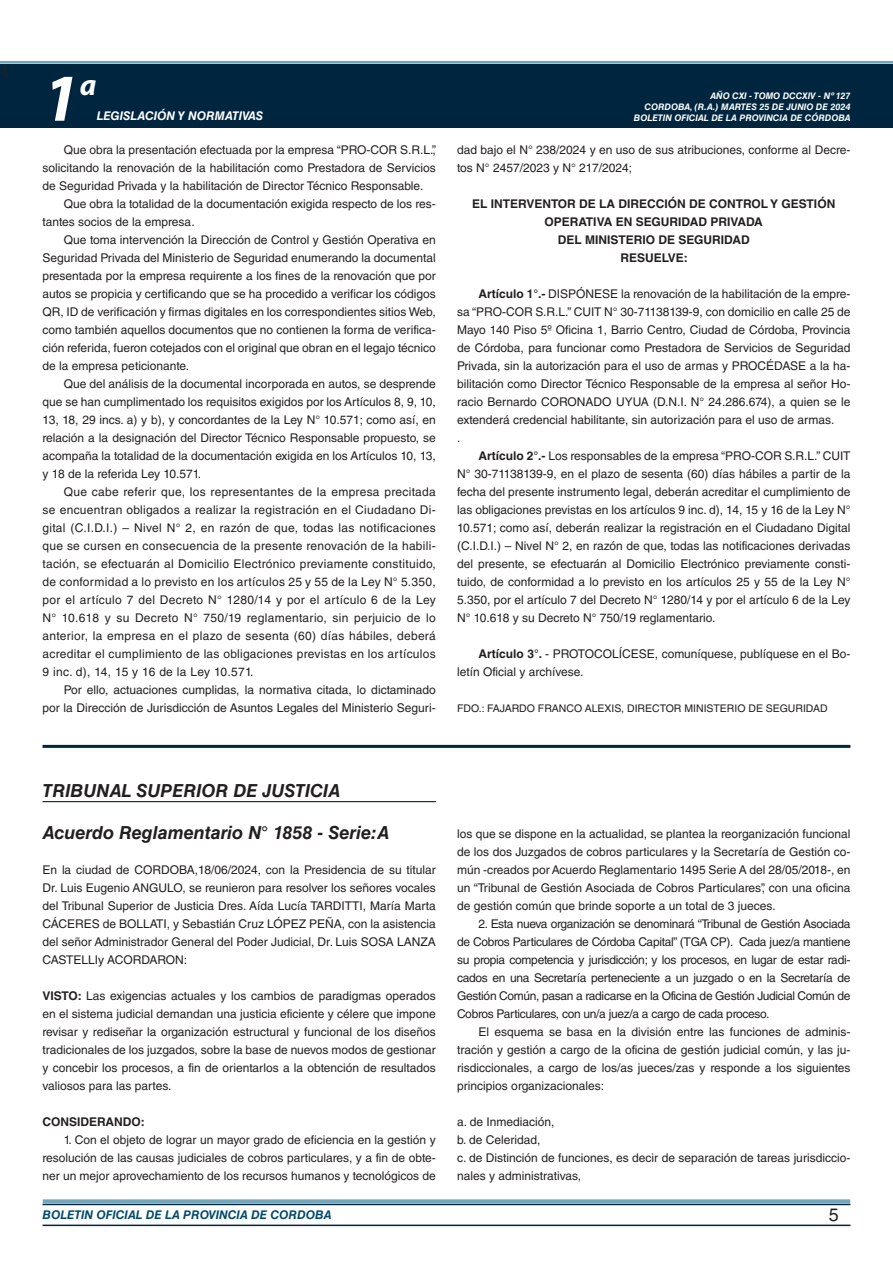
<style>
.page{position:relative;width:893px;height:1263px;background:#fff}
.page>*{position:absolute;margin:0;border:0;box-sizing:border-box;transform-origin:0 0}
.t1{font:italic 700 67.5px "Myriad Pro";color:#fff}
.t2{font:italic 700 30px "Myriad Pro";color:#fff}
.NOMBRE_DE_MINISTERIO{font:italic 700 18px "Helvetica LT Std";color:#231f20}
.t3{font:18px "Minion Pro";color:#231f20}
.t4{font:18px "Helvetica LT Std";color:#231f20}
.TEXTO_BASE{font:12px/18px "Helvetica LT Std";color:#231f20;text-align:justify}
.RESUELVE{font:700 12px/18px "Helvetica LT Std";color:#231f20;text-align:center}
.t5{font:italic 700 12px "Helvetica LT Std";color:#004b6c}
.t6{font:italic 700 12px "Helvetica LT Std";color:#fff}
.TEXTO_BASE-2{font:700 12px "Helvetica LT Std";color:#231f20}
.FIRMA{font:10.5px "Helvetica LT Std";color:#231f20}
.t7{font:italic 700 9px/10.8px "Helvetica LT Std";color:#fff;text-align:right}
.s1{font-weight:700}
</style>
<div class="page">
<div style="left:0;top:61px;width:893px;height:6px;background:#fff;opacity:.75"></div>
<div style="left:0;top:64px;width:893px;height:64px;background:#00263f"></div>
<hr style="left:43px;top:1224px;width:807px;height:2px;background:#00263f">
<div style="left:42px;top:1198px;width:809px;height:8px;background:#fff;opacity:.75"></div>
<hr style="left:43px;top:745px;width:807px;height:3px;background:#00263f">
<hr style="left:43px;top:801px;width:393px;height:1px;background:#00263f">
<h3 class="t3" style="left:0;top:59px;width:10px">4</h3>
<h1 class="t1" style="left:43px;top:54px;width:38px">1</h1>
<h2 class="t2" style="left:80px;top:66px;width:18px">a</h2>
<p class="t6" style="left:97px;top:109px;width:168px">LEGISLACIÓN Y NORMATIVAS</p>
<p class="TEXTO_BASE" style="left:43px;top:141px;width:395px;text-indent:21px">Que obra la presentación efectuada por la empresa “PRO-COR S.R.L.”, solicitando la renovación de la habilitación como Prestadora de Servicios de Seguridad Privada y la habilitación de Director Técnico Responsable.</p>
<p class="TEXTO_BASE" style="left:43px;top:195px;width:395px;text-indent:21px">Que obra la totalidad de la documentación exigida respecto de los res&shy;tantes socios de la empresa.</p>
<p class="TEXTO_BASE" style="left:43px;top:231px;width:395px;text-indent:21px">Que toma intervención la Dirección de Control y Gestión Operativa en Seguridad Privada del Ministerio de Seguridad enumerando la documental presentada por la empresa requirente a los fines de la renovación que por autos se propicia y certificando que se ha procedido a verificar los códigos QR, ID de verificación y firmas digitales en los correspondientes sitios Web, como también aquellos documentos que no contienen la forma de verifica&shy;ción referida, fueron cotejados con el original que obran en el legajo técnico de la empresa peticionante.</p>
<p class="TEXTO_BASE" style="left:43px;top:375px;width:395px;text-indent:21px">Que del análisis de la documental incorporada en autos, se desprende que se han cumplimentado los requisitos exigidos por los Artículos 8, 9, 10, 13, 18, 29 incs. a) y b), y concordantes de la Ley N° 10.571; como así, en relación a la designación del Director Técnico Responsable propuesto, se acompaña la totalidad de la documentación exigida en los Artículos 10, 13, y 18 de la referida Ley 10.571.</p>
<p class="TEXTO_BASE" style="left:43px;top:483px;width:395px;text-indent:21px">Que cabe referir que, los representantes de la empresa precitada se encuentran obligados a realizar la registración en el Ciudadano Di&shy;gital (C.I.D.I.) – Nivel N° 2, en razón de que, todas las notificaciones que se cursen en consecuencia de la presente renovación de la habili&shy;tación, se efectuarán al Domicilio Electrónico previamente constituido, de conformidad a lo previsto en los artículos 25 y 55 de la Ley N° 5.350, por el artículo 7 del Decreto N° 1280/14 y por el artículo 6 de la Ley N° 10.618 y su Decreto N° 750/19 reglamentario, sin perjuicio de lo anterior, la empresa en el plazo de sesenta (60) días hábiles, deberá acreditar el cumplimiento de las obligaciones previstas en los artículos 9 inc. d), 14, 15 y 16 de la Ley 10.571.</p>
<p class="TEXTO_BASE" style="left:43px;top:681px;width:395px;text-align:right">Por ello, actuaciones cumplidas, la normativa citada, lo dictaminado<br>por la Dirección de Jurisdicción de Asuntos Legales del Ministerio Seguri-</p>
<p class="t7" style="left:634px;top:91px;width:218px">AÑO CXI - TOMO DCCXIV - Nº 127<br>CORDOBA, (R.A.) MARTES 25 DE JUNIO DE 2024<br>BOLETIN OFICIAL DE LA PROVINCIA DE CÓRDOBA</p>
<p class="TEXTO_BASE" style="left:457px;top:141px;width:395px">dad bajo el N° 238/2024 y en uso de sus atribuciones, conforme al Decre&shy;tos N° 2457/2023 y N° 217/2024;</p>
<p class="RESUELVE" style="left:472px;top:194px;width:365px">EL INTERVENTOR DE LA DIRECCIÓN DE CONTROL Y GESTIÓN<br>OPERATIVA EN SEGURIDAD PRIVADA</p>
<p class="RESUELVE" style="left:558px;top:230px;width:193px">DEL MINISTERIO DE SEGURIDAD</p>
<p class="RESUELVE" style="left:620px;top:248px;width:69px">RESUELVE:</p>
<p class="TEXTO_BASE" style="left:457px;top:285px;width:395px;text-indent:21px"><span class="s1">Artículo 1°.-</span> DISPÓNESE la renovación de la habilitación de la empre&shy;sa “PRO-COR S.R.L.” CUIT N° 30-71138139-9, con domicilio en calle 25 de Mayo 140 Piso 5º Oficina 1, Barrio Centro, Ciudad de Córdoba, Provincia de Córdoba, para funcionar como Prestadora de Servicios de Seguridad Privada, sin la autorización para el uso de armas y PROCÉDASE a la ha&shy;bilitación como Director Técnico Responsable de la empresa al señor Ho&shy;racio Bernardo CORONADO UYUA (D.N.I. N° 24.286.674), a quien se le extenderá credencial habilitante, sin autorización para el uso de armas.</p>
<p class="TEXTO_BASE" style="left:457px;top:429px;width:5px">.</p>
<p class="TEXTO_BASE" style="left:457px;top:447px;width:395px;text-indent:21px"><span class="s1">Artículo 2°.-</span> Los responsables de la empresa “PRO-COR S.R.L.” CUIT N° 30-71138139-9, en el plazo de sesenta (60) días hábiles a partir de la fecha del presente instrumento legal, deberán acreditar el cumplimiento de las obligaciones previstas en los artículos 9 inc. d), 14, 15 y 16 de la Ley N° 10.571; como así, deberán realizar la registración en el Ciudadano Digital (C.I.D.I.) – Nivel N° 2, en razón de que, todas las notificaciones derivadas del presente, se efectuarán al Domicilio Electrónico previamente consti&shy;tuido, de conformidad a lo previsto en los artículos 25 y 55 de la Ley N° 5.350, por el artículo 7 del Decreto N° 1280/14 y por el artículo 6 de la Ley N° 10.618 y su Decreto N° 750/19 reglamentario.</p>
<p class="TEXTO_BASE" style="left:457px;top:645px;width:395px;text-indent:21px"><span class="s1">Artículo 3°.</span> - PROTOCOLÍCESE, comuníquese, publíquese en el Bo&shy;letín Oficial y archívese.</p>
<p class="FIRMA" style="left:457px;top:702px;width:372px">FDO.: FAJARDO FRANCO ALEXIS, DIRECTOR MINISTERIO DE SEGURIDAD</p>
<p class="NOMBRE_DE_MINISTERIO" style="left:43px;top:779px;width:299px">TRIBUNAL SUPERIOR DE JUSTICIA</p>
<p class="NOMBRE_DE_MINISTERIO" style="left:43px;top:822px;width:348px">Acuerdo Reglamentario N° 1858 - Serie:A</p>
<p class="TEXTO_BASE" style="left:43px;top:861px;width:395px">En la ciudad de CORDOBA,18/06/2024, con la Presidencia de su titular Dr. Luis Eugenio ANGULO, se reunieron para resolver los señores vocales del Tribunal Superior de Justicia Dres. Aída Lucía TARDITTI, María Marta CÁCERES de BOLLATI, y Sebastián Cruz LÓPEZ PEÑA, con la asistencia del señor Administrador General del Poder Judicial, Dr. Luis SOSA LANZA CASTELLIy ACORDARON:</p>
<p class="TEXTO_BASE" style="left:43px;top:987px;width:395px"><span class="s1">VISTO:</span> Las exigencias actuales y los cambios de paradigmas operados en el sistema judicial demandan una justicia eficiente y célere que impone revisar y rediseñar la organización estructural y funcional de los diseños tradicionales de los juzgados, sobre la base de nuevos modos de gestionar y concebir los procesos, a fin de orientarlos a la obtención de resultados valiosos para las partes.</p>
<p class="TEXTO_BASE-2" style="left:43px;top:1114px;width:104px">CONSIDERANDO:</p>
<p class="TEXTO_BASE" style="left:43px;top:1131px;width:395px;text-indent:21px">1. Con el objeto de lograr un mayor grado de eficiencia en la gestión y resolución de las causas judiciales de cobros particulares, y a fin de obte&shy;ner un mejor aprovechamiento de los recursos humanos y tecnológicos de</p>
<p class="TEXTO_BASE" style="left:457px;top:825px;width:395px">los que se dispone en la actualidad, se plantea la reorganización funcional de los dos Juzgados de cobros particulares y la Secretaría de Gestión co&shy;mún -creados por Acuerdo Reglamentario 1495 Serie A del 28/05/2018-, en un “Tribunal de Gestión Asociada de Cobros Particulares”, con una oficina de gestión común que brinde soporte a un total de 3 jueces.</p>
<p class="TEXTO_BASE" style="left:457px;top:915px;width:395px;text-indent:21px">2. Esta nueva organización se denominará “Tribunal de Gestión Asociada de Cobros Particulares de Córdoba Capital” (TGA CP). Cada juez/a mantiene su propia competencia y jurisdicción; y los procesos, en lugar de estar radi&shy;cados en una Secretaría perteneciente a un juzgado o en la Secretaría de Gestión Común, pasan a radicarse en la Oficina de Gestión Judicial Común de Cobros Particulares, con un/a juez/a a cargo de cada proceso.</p>
<p class="TEXTO_BASE" style="left:457px;top:1023px;width:395px;text-indent:21px">El esquema se basa en la división entre las funciones de adminis&shy;tración y gestión a cargo de la oficina de gestión judicial común, y las ju&shy;risdiccionales, a cargo de los/as jueces/zas y responde a los siguientes principios organizacionales:</p>
<p class="TEXTO_BASE" style="left:457px;top:1113px;width:99px">a. de Inmediación,</p>
<p class="TEXTO_BASE" style="left:457px;top:1131px;width:85px">b. de Celeridad,</p>
<p class="TEXTO_BASE" style="left:457px;top:1149px;width:395px">c. de Distinción de funciones, es decir de separación de tareas jurisdiccio&shy;nales y administrativas,</p>
<p class="t5" style="left:43px;top:1208px;width:290px">BOLETIN OFICIAL DE LA PROVINCIA DE CORDOBA</p>
<h3 class="t4" style="left:829px;top:1204px;width:12px">5</h3>
</div>
